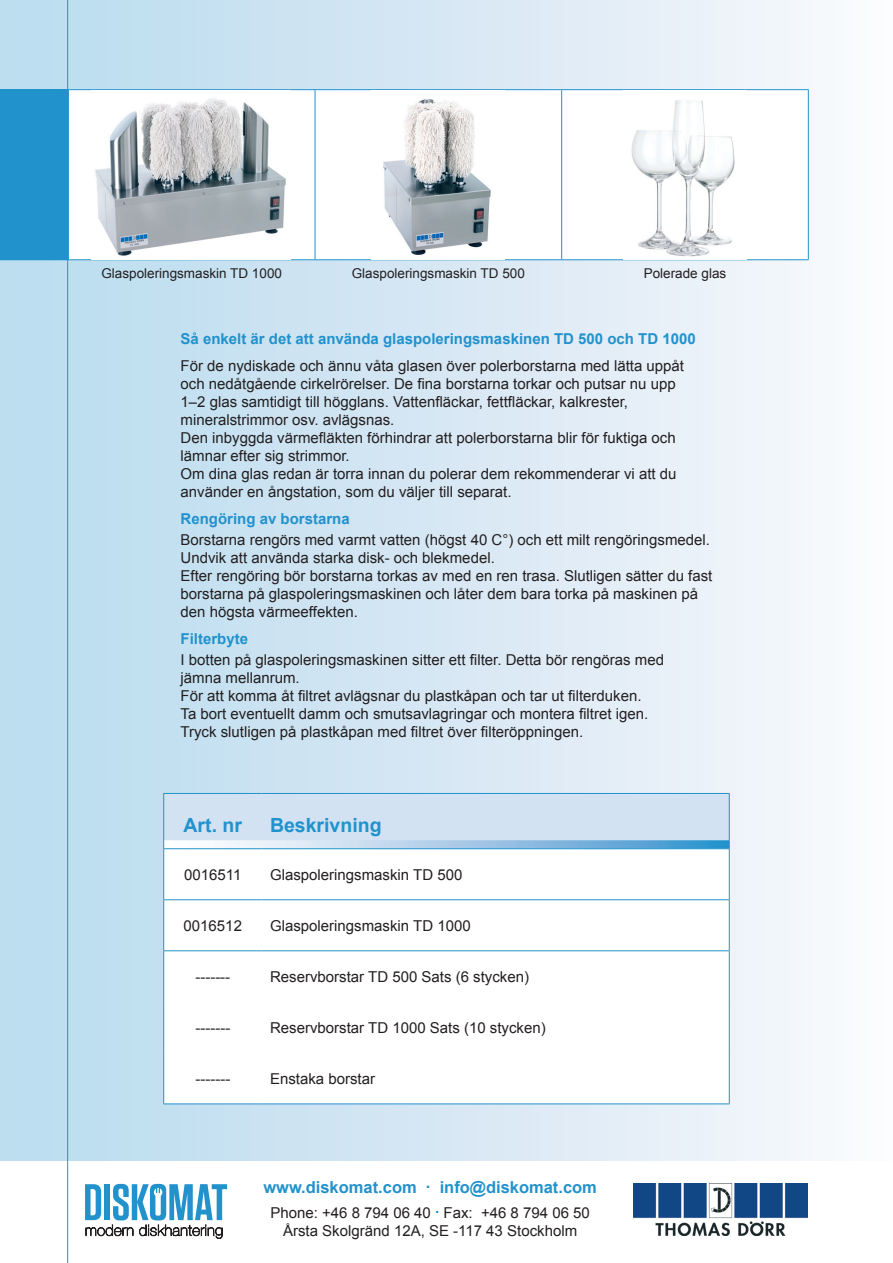
<style>
.page{position:relative;width:893px;height:1263px;background:#fff}
.page>*{position:absolute;margin:0;border:0;box-sizing:border-box;transform-origin:0 0}
.t1{font:700 19.5px "Arial";color:#2292cc}
.t2{font:700 16.5px "Arial";color:#2292cc}
.t3{font:15px/18px "Arial";color:#231f20}
.t4{font:700 15px "Arial";color:#2292cc}
.t5{font:13.5px "Arial";color:#231f20}
</style>
<div class="page">
<div style="left:0;top:0;width:893px;height:1161px;background:linear-gradient(to right,#b7daee,#f9f9fc)"></div>
<hr style="left:67px;top:0;width:1px;height:1263px;background:#2292cc">
<div style="left:0;top:90px;width:68px;height:170px;background:#2292cc"></div>
<svg style="left:69px;top:90px;width:739px;height:169px"></svg>
<hr style="left:0;top:89px;width:68px;height:1px;background:#2292cc">
<hr style="left:68px;top:89px;width:247px;height:1px;background:#2292cc">
<hr style="left:68px;top:90px;width:1px;height:169px;background:#2292cc">
<hr style="left:315px;top:89px;width:247px;height:1px;background:#2292cc">
<hr style="left:315px;top:90px;width:1px;height:169px;background:#2292cc">
<hr style="left:562px;top:89px;width:247px;height:1px;background:#2292cc">
<hr style="left:561px;top:90px;width:1px;height:169px;background:#2292cc">
<hr style="left:808px;top:90px;width:1px;height:169px;background:#2292cc">
<hr style="left:68px;top:259px;width:247px;height:1px;background:#2292cc">
<hr style="left:315px;top:259px;width:247px;height:1px;background:#2292cc">
<hr style="left:562px;top:259px;width:247px;height:1px;background:#2292cc">
<svg style="left:164px;top:849px;width:565px;height:254px"></svg>
<hr style="left:163px;top:849px;width:1px;height:50px;background:#2292cc">
<hr style="left:729px;top:849px;width:1px;height:50px;background:#2292cc">
<hr style="left:163px;top:899px;width:98px;height:1px;background:#2292cc">
<hr style="left:163px;top:900px;width:1px;height:50px;background:#2292cc">
<hr style="left:261px;top:899px;width:469px;height:1px;background:#2292cc">
<hr style="left:729px;top:900px;width:1px;height:50px;background:#2292cc">
<hr style="left:163px;top:950px;width:98px;height:1px;background:#2292cc">
<hr style="left:163px;top:951px;width:1px;height:51px;background:#2292cc">
<hr style="left:261px;top:950px;width:469px;height:1px;background:#2292cc">
<hr style="left:729px;top:951px;width:1px;height:51px;background:#2292cc">
<hr style="left:163px;top:1002px;width:1px;height:51px;background:#2292cc">
<hr style="left:729px;top:1002px;width:1px;height:51px;background:#2292cc">
<hr style="left:163px;top:1053px;width:1px;height:50px;background:#2292cc">
<hr style="left:729px;top:1053px;width:1px;height:50px;background:#2292cc">
<hr style="left:163px;top:1103px;width:98px;height:1px;background:#2292cc">
<hr style="left:261px;top:1103px;width:469px;height:1px;background:#2292cc">
<svg style="left:163px;top:793px;width:567px;height:55px;background:#c6dcef"></svg>
<hr style="left:163px;top:848px;width:98px;height:1px;background:#2292cc">
<hr style="left:261px;top:848px;width:469px;height:1px;background:#2292cc">
<img style="left:633px;top:1184px;width:175px;height:52px">
<svg style="left:85px;top:1184px;width:142px;height:54px"></svg>
<img style="left:623px;top:90px;width:124px;height:169px">
<img style="left:372px;top:90px;width:133px;height:169px">
<img style="left:92px;top:90px;width:199px;height:169px">
<p class="t5" style="left:101px;top:264px;width:182px">Glaspoleringsmaskin TD 1000</p>
<p class="t5" style="left:352px;top:264px;width:175px">Glaspoleringsmaskin TD 500</p>
<p class="t5" style="left:644px;top:264px;width:84px">Polerade glas</p>
<p class="t4" style="left:181px;top:329px;width:517px">Så enkelt är det att använda glaspoleringsmaskinen TD 500 och TD 1000</p>
<p class="t3" style="left:181px;top:357px;width:505px">För de nydiskade och ännu våta glasen över polerborstarna med lätta uppåt och nedåtgående cirkelrörelser. De fina borstarna torkar och putsar nu upp 1–2 glas samtidigt till högglans. Vattenfläckar, fettfläckar, kalkrester, mineralstrimmor osv. avlägsnas.<br>Den inbyggda värmefläkten förhindrar att polerborstarna blir för fuktiga och lämnar efter sig strimmor.<br>Om dina glas redan är torra innan du polerar dem rekommenderar vi att du använder en ångstation, som du väljer till separat.</p>
<p class="t4" style="left:181px;top:509px;width:171px">Rengöring av borstarna</p>
<p class="t3" style="left:180px;top:531px;width:533px">Borstarna rengörs med varmt vatten (högst 40 C°) och ett milt rengöringsmedel.<br>Undvik att använda starka disk- och blekmedel.<br>Efter rengöring bör borstarna torkas av med en ren trasa. Slutligen sätter du fast borstarna på glaspoleringsmaskinen och låter dem bara torka på maskinen på den högsta värmeeffekten.</p>
<p class="t4" style="left:180px;top:629px;width:69px">Filterbyte</p>
<p class="t3" style="left:180px;top:651px;width:485px">I botten på glaspoleringsmaskinen sitter ett filter. Detta bör rengöras med jämna mellanrum.<br>För att komma åt filtret avlägsnar du plastkåpan och tar ut filterduken.<br>Ta bort eventuellt damm och smutsavlagringar och montera filtret igen.<br>Tryck slutligen på plastkåpan med filtret över filteröppningen.</p>
<h1 class="t1" style="left:184px;top:812px;width:60px">Art. nr</h1>
<h1 class="t1" style="left:270px;top:812px;width:113px">Beskrivning</h1>
<p class="t3" style="left:184px;top:866px;width:59px">0016511</p>
<p class="t3" style="left:270px;top:866px;width:194px">Glaspoleringsmaskin TD 500</p>
<p class="t3" style="left:184px;top:917px;width:60px">0016512</p>
<p class="t3" style="left:270px;top:917px;width:202px">Glaspoleringsmaskin TD 1000</p>
<p class="t3" style="left:195px;top:968px;width:36px">-------</p>
<p class="t3" style="left:270px;top:968px;width:260px">Reservborstar TD 500 Sats (6 stycken)</p>
<p class="t3" style="left:195px;top:1019px;width:36px">-------</p>
<p class="t3" style="left:270px;top:1019px;width:277px">Reservborstar TD 1000 Sats (10 stycken)</p>
<p class="t3" style="left:195px;top:1069px;width:36px">-------</p>
<p class="t3" style="left:270px;top:1069px;width:107px">Enstaka borstar</p>
<p class="t2" style="left:263px;top:1176px;width:335px">www.diskomat.com . info@diskomat.com</p>
<p class="t3" style="left:270px;top:1204px;width:321px;text-align:center">Phone: +46 8 794 06 40 <sup>.</sup> Fax: +46 8 794 06 50<br>Årsta Skolgränd 12A, SE -117 43 Stockholm</p>
</div>
